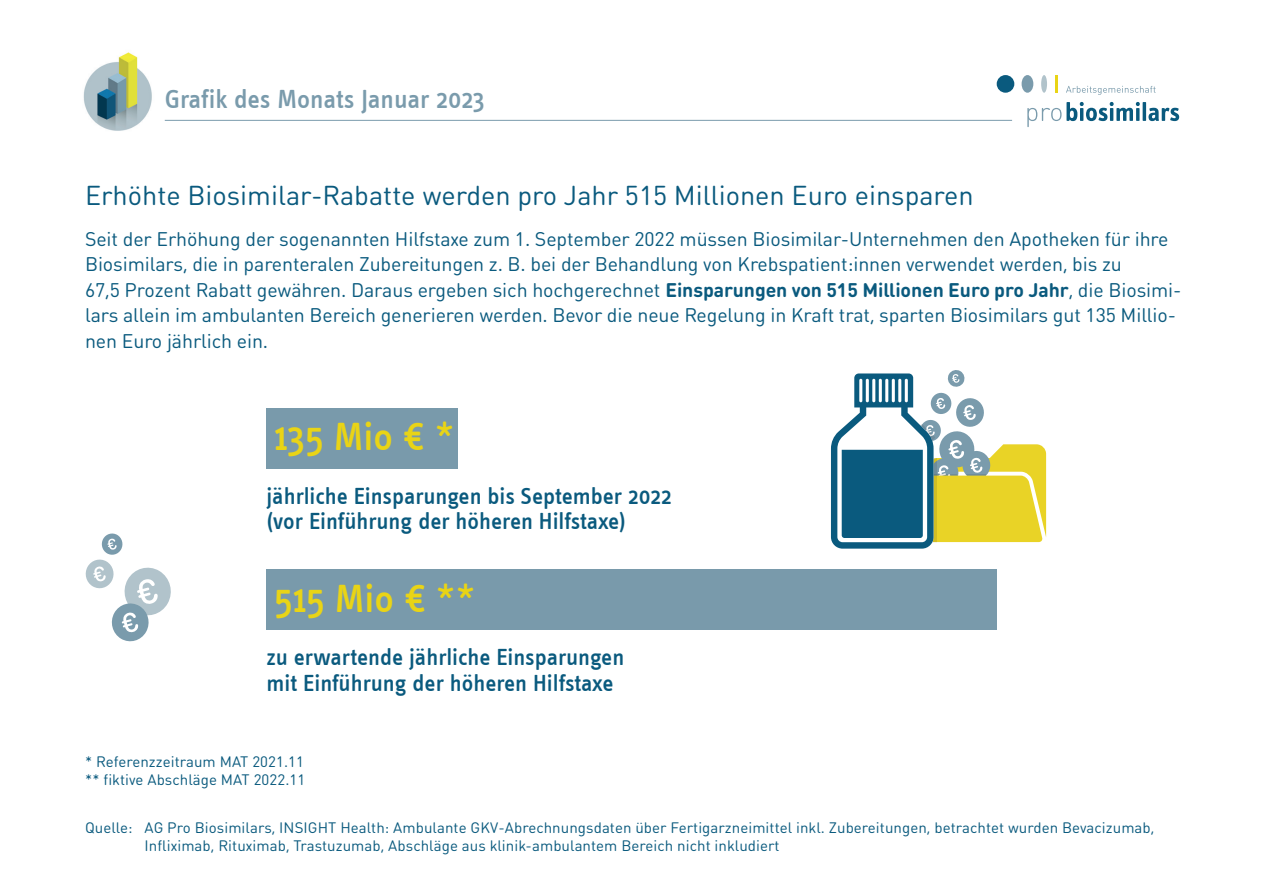
<style>
.page{position:relative;width:1263px;height:893px;background:#fff}
.page>*{position:absolute;margin:0;border:0;box-sizing:border-box;transform-origin:0 0}
.infografiken_text_g{font:500 40.5px "Info Text";letter-spacing:-.01em;color:#e9d416}
.Headline_1{font:27px "DIN Round OT";color:#0a5a7e}
.Ü2{font:500 27px "Info Text";color:#7a9bac}
.Auszeichnung_Infotex{font:500 24px/25.5px "Info Text";color:#0a5a7e}
.Headline_1-2{font:19.5px/25.5px "DIN Round OT";letter-spacing:-.005em;color:#0a5a7e}
.infografiken_text_g-2{font:15px/18px "DIN Round OT";letter-spacing:.005em;color:#0a5a7e}
.s1{font-weight:700}
</style>
<div class="page">
<img style="left:83px;top:52px;width:93px;height:79px">
<svg style="left:1027px;top:102px;width:152px;height:25px"></svg>
<div style="left:997px;top:75px;width:17px;height:18px;background:#0a5a7e;border-radius:50%"></div>
<div style="left:1041px;top:75px;width:6px;height:18px;background:#b1c3cb;border-radius:50%"></div>
<svg style="left:1055px;top:75px;width:2px;height:18px"></svg>
<div style="left:1021px;top:75px;width:12px;height:18px;background:#7a9bac;border-radius:50%"></div>
<svg style="left:1066px;top:86px;width:89px;height:9px"></svg>
<hr style="left:165px;top:120px;width:847px;height:1px;background:#7a9bac">
<div style="left:267px;top:408px;width:191px;height:60px;background:#799aab"></div>
<div style="left:267px;top:569px;width:729px;height:61px;background:#799aab"></div>
<svg style="left:831px;top:370px;width:215px;height:179px"></svg>
<svg style="left:85px;top:533px;width:86px;height:109px"></svg>
<p class="Ü2" style="left:165px;top:84px;width:322px">Grafik des Monats Januar 2023</p>
<p class="Headline_1" style="left:85px;top:179px;width:890px">Erhöhte Biosimilar-Rabatte werden pro Jahr 515 Millionen Euro einsparen</p>
<p class="Headline_1-2" style="left:85px;top:226px;width:1098px">Seit der Erhöhung der sogenannten Hilfstaxe zum 1. September 2022 müssen Biosimilar-Unternehmen den Apotheken für ihre Biosimilars, die in parenteralen Zubereitungen z. B. bei der Behandlung von Krebspatient:innen verwendet werden, bis zu<br>67,5 Prozent Rabatt gewähren. Daraus ergeben sich hochgerechnet <span class="s1">Einsparungen von 515 Millionen Euro pro Jahr</span>, die Biosimi&shy;lars allein im ambulanten Bereich generieren werden. Bevor die neue Regelung in Kraft trat, sparten Biosimilars gut 135 Millio&shy;nen Euro jährlich ein.</p>
<p class="infografiken_text_g" style="left:274px;top:414px;width:182px">135 Mio € *</p>
<p class="Auszeichnung_Infotex" style="left:266px;top:483px;width:407px">jährliche Einsparungen bis September 2022 (vor Einführung der höheren Hilfstaxe)</p>
<p class="infografiken_text_g" style="left:274px;top:576px;width:203px">515 Mio € **</p>
<p class="Auszeichnung_Infotex" style="left:267px;top:644px;width:359px">zu erwartende jährliche Einsparungen mit Einführung der höheren Hilfstaxe</p>
<p class="infografiken_text_g-2" style="left:85px;top:753px;width:220px">* Referenzzeitraum MAT 2021.11</p>
<p class="infografiken_text_g-2" style="left:85px;top:771px;width:221px">** fiktive Abschläge MAT 2022.11</p>
<p class="infografiken_text_g-2" style="left:145px;top:818px;width:1011px;text-indent:-60px">Quelle: AG Pro Biosimilars, INSIGHT Health: Ambulante GKV-Abrechnungsdaten über Fertigarzneimittel inkl. Zubereitungen, betrachtet wurden Bevacizumab,<br>Infliximab, Rituximab, Trastuzumab, Abschläge aus klinik-ambulantem Bereich nicht inkludiert</p>
</div>
